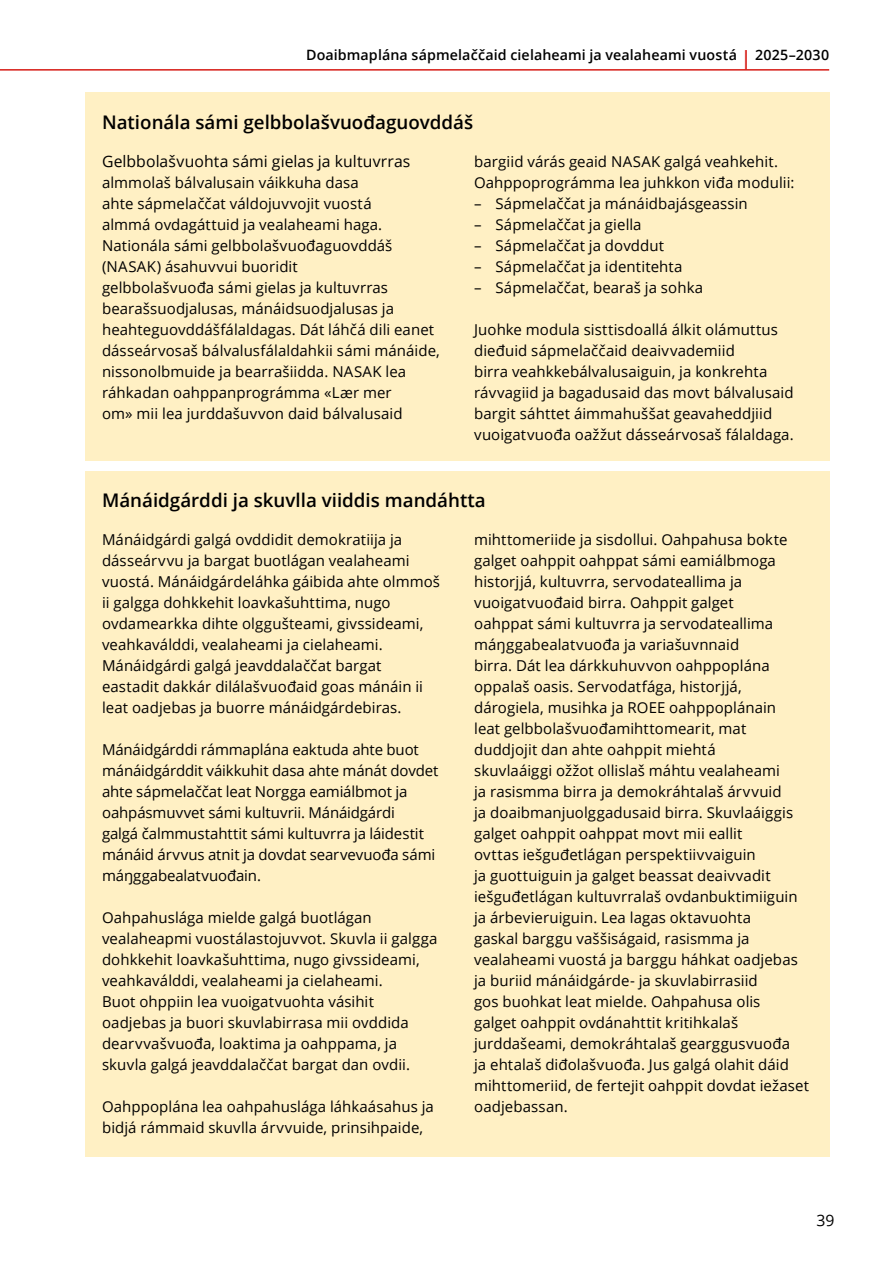
<style>
.page{position:relative;width:893px;height:1263px;background:#fff}
.page>*{position:absolute;margin:0;border:0;box-sizing:border-box;transform-origin:0 0}
.Avsnitt-tittel_BOKS{font:600 18.75px "Open Sans";color:#000}
.Normal_BOKS{font:15.75px "Open Sans";letter-spacing:.005em;color:#000}
.Normal_BOKS-2{font:15px/21px "Open Sans";letter-spacing:.005em;color:#000}
.t1{font:600 14.25px "Open Sans";letter-spacing:.005em;color:#000}
.s1{font-size:19.5px;color:#d61b16}
</style>
<div class="page">
<div style="left:85px;top:134px;width:744px;height:319px;background:#fff0c4"></div>
<div style="left:85px;top:853px;width:744px;height:304px;background:#fff0c4"></div>
<div style="left:85px;top:471px;width:744px;height:61px;background:#fff0c4"></div>
<div style="left:85px;top:521px;width:372px;height:212px;background:#fff0c4"></div>
<div style="left:85px;top:731px;width:372px;height:170px;background:#fff0c4"></div>
<div style="left:457px;top:521px;width:372px;height:611px;background:#fff0c4"></div>
<div style="left:85px;top:93px;width:744px;height:61px;background:#fff0c4"></div>
<div style="left:457px;top:311px;width:372px;height:149px;background:#fff0c4"></div>
<hr style="left:0;top:69px;width:829px;height:2px;background:#d61b16">
<p class="t1" style="left:306px;top:46px;width:525px">Doaibmaplána sápmelaččaid cielaheami ja vealaheami vuostá <span class="s1">|</span> 2025–2030</p>
<p class="Avsnitt-tittel_BOKS" style="left:102px;top:109px;width:373px">Nationála sámi gelbbolašvuođaguovddáš</p>
<p class="Normal_BOKS" style="left:102px;top:150px;width:310px">Gelbbolašvuohta sámi gielas ja kultuvrras</p>
<p class="Normal_BOKS-2" style="left:102px;top:172px;width:339px">almmolaš bálvalusain váikkuha dasa<br>ahte sápmelaččat váldojuvvojit vuostá<br>almmá ovdagáttuid ja vealaheami haga.<br>Nationála sámi gelbbolašvuođaguovddáš (NASAK) ásahuvvui buoridit<br>gelbbolašvuođa sámi gielas ja kultuvrras bearašsuodjalusas, mánáidsuodjalusas ja heahteguovddášfálaldagas. Dát láhčá dili eanet dásseárvosaš bálvalusfálaldahkii sámi mánáide, nissonolbmuide ja bearrašiidda. NASAK lea ráhkadan oahppanprográmma «Lær mer<br>om» mii lea jurddašuvvon daid bálvalusaid</p>
<p class="Normal_BOKS-2" style="left:474px;top:151px;width:322px">bargiid várás geaid NASAK galgá veahkehit.<br>Oahppoprográmma lea juhkkon viđa modulii:</p>
<p class="Normal_BOKS-2" style="left:474px;top:193px;width:275px">– Sápmelaččat ja mánáidbajásgeassin</p>
<p class="Normal_BOKS-2" style="left:474px;top:214px;width:169px">– Sápmelaččat ja giella</p>
<p class="Normal_BOKS-2" style="left:474px;top:235px;width:192px">– Sápmelaččat ja dovddut</p>
<p class="Normal_BOKS-2" style="left:474px;top:256px;width:210px">– Sápmelaččat ja identitehta</p>
<p class="Normal_BOKS-2" style="left:474px;top:277px;width:230px">– Sápmelaččat, bearaš ja sohka</p>
<p class="Normal_BOKS-2" style="left:474px;top:319px;width:321px">Juohke modula sisttisdoallá álkit olámuttus dieđuid sápmelaččaid deaivvademiid<br>birra veahkkebálvalusaiguin, ja konkrehta rávvagiid ja bagadusaid das movt bálvalusaid bargit sáhttet áimmahuššat geavaheddjiid vuoigatvuođa oažžut dásseárvosaš fálaldaga.</p>
<p class="Avsnitt-tittel_BOKS" style="left:102px;top:487px;width:385px">Mánáidgárddi ja skuvlla viiddis mandáhtta</p>
<p class="Normal_BOKS-2" style="left:102px;top:529px;width:340px">Mánáidgárdi galgá ovddidit demokratiija ja dásseárvvu ja bargat buotlágan vealaheami vuostá. Mánáidgárdeláhka gáibida ahte olmmoš ii galgga dohkkehit loavkašuhttima, nugo ovdamearkka dihte olggušteami, givssideami, veahkaválddi, vealaheami ja cielaheami.<br>Mánáidgárdi galgá jeavddalaččat bargat eastadit dakkár dilálašvuođaid goas mánáin ii leat oadjebas ja buorre mánáidgárdebiras.</p>
<p class="Normal_BOKS-2" style="left:102px;top:739px;width:338px">Mánáidgárddi rámmaplána eaktuda ahte buot mánáidgárddit váikkuhit dasa ahte mánát dovdet ahte sápmelaččat leat Norgga eamiálbmot ja oahpásmuvvet sámi kultuvrii. Mánáidgárdi<br>galgá čalmmustahttit sámi kultuvrra ja láidestit mánáid árvvus atnit ja dovdat searvevuođa sámi máŋggabealatvuođain.</p>
<p class="Normal_BOKS-2" style="left:102px;top:907px;width:337px">Oahpahuslága mielde galgá buotlágan vealaheapmi vuostálastojuvvot. Skuvla ii galgga dohkkehit loavkašuhttima, nugo givssideami, veahkaválddi, vealaheami ja cielaheami.<br>Buot ohppiin lea vuoigatvuohta vásihit oadjebas ja buori skuvlabirrasa mii ovddida dearvvašvuođa, loaktima ja oahppama, ja skuvla galgá jeavddalaččat bargat dan ovdii.</p>
<p class="Normal_BOKS-2" style="left:102px;top:1096px;width:333px">Oahppoplána lea oahpahuslága láhkaásahus ja bidjá rámmaid skuvlla árvvuide, prinsihpaide,</p>
<p class="Normal_BOKS-2" style="left:474px;top:529px;width:336px">mihttomeriide ja sisdollui. Oahpahusa bokte galget oahppit oahppat sámi eamiálbmoga historjjá, kultuvrra, servodateallima ja vuoigatvuođaid birra. Oahppit galget<br>oahppat sámi kultuvrra ja servodateallima máŋggabealatvuođa ja variašuvnnaid<br>birra. Dát lea dárkkuhuvvon oahppoplána oppalaš oasis. Servodatfága, historjjá, dárogiela, musihka ja ROEE oahppoplánain<br>leat gelbbolašvuođamihttomearit, mat duddjojit dan ahte oahppit miehtá<br>skuvlaáiggi ožžot ollislaš máhtu vealaheami<br>ja rasismma birra ja demokráhtalaš árvvuid<br>ja doaibmanjuolggadusaid birra. Skuvlaáiggis galget oahppit oahppat movt mii eallit<br>ovttas iešguđetlágan perspektiivvaiguin<br>ja guottuiguin ja galget beassat deaivvadit iešguđetlágan kultuvrralaš ovdanbuktimiiguin ja árbevieruiguin. Lea lagas oktavuohta<br>gaskal barggu vaššiságaid, rasismma ja vealaheami vuostá ja barggu háhkat oadjebas ja buriid mánáidgárde- ja skuvlabirrasiid<br>gos buohkat leat mielde. Oahpahusa olis<br>galget oahppit ovdánahttit kritihkalaš jurddašeami, demokráhtalaš gearggusvuođa<br>ja ehtalaš diđolašvuođa. Jus galgá olahit dáid mihttomeriid, de fertejit oahppit dovdat iežaset oadjebassan.</p>
<p class="Normal_BOKS" style="left:816px;top:1209px;width:20px">39</p>
</div>
